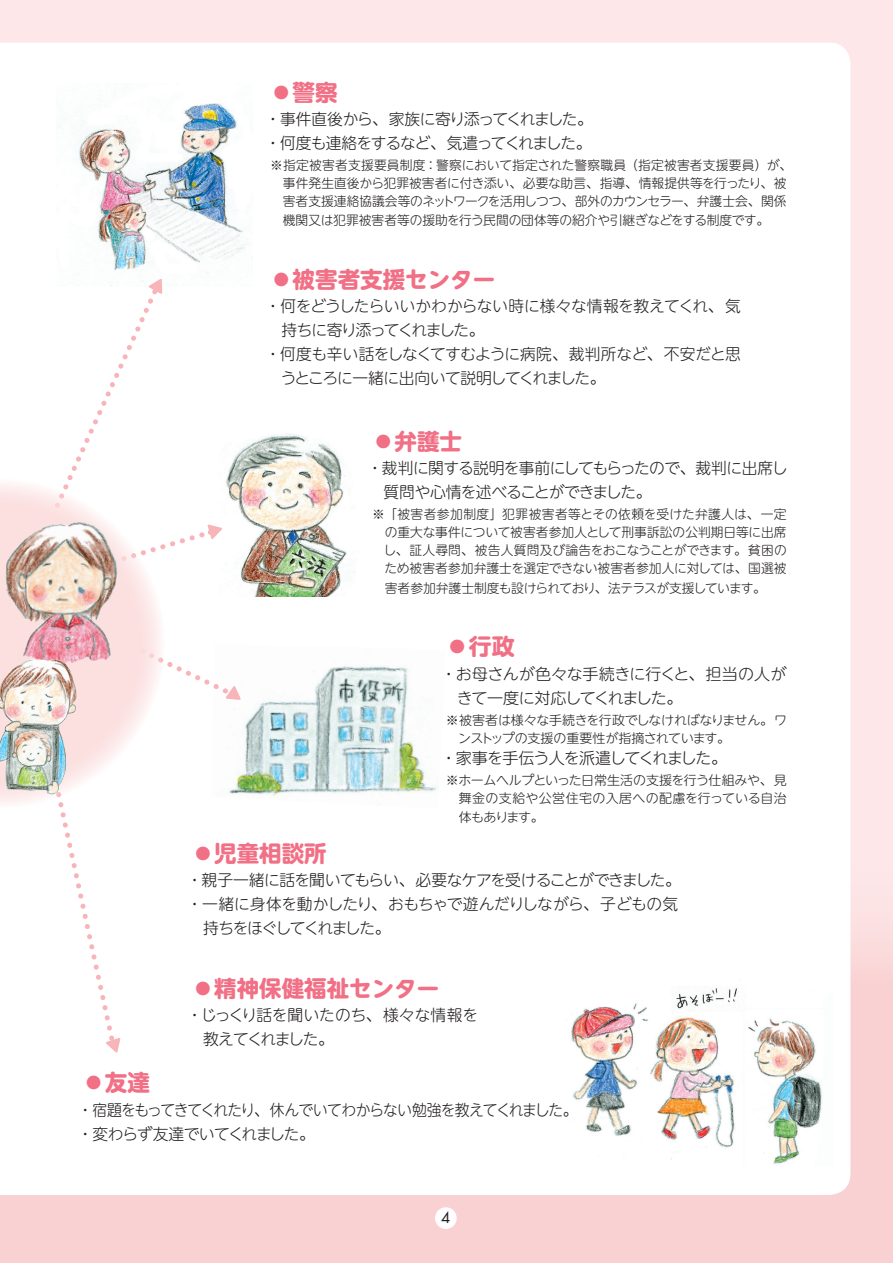
<style>
.page{position:relative;width:893px;height:1263px;background:#fde7e8}
.page>*{position:absolute;margin:0;border:0;box-sizing:border-box;transform-origin:0 0}
.t1{font:700 22.5px "UD Shin M Go Pro";color:#f17085}
.t2{font:300 15.75px/24px "UD Shin M Go Pro";letter-spacing:-.055em;color:#231f20}
.t3{font:300 15.75px/24px "UD Shin M Go Pro";letter-spacing:-.03em;color:#231f20}
.t4{font:300 15.75px/24px "UD Shin M Go Pro";letter-spacing:-.08em;color:#231f20}
.t5{font:300 15.75px "UD Shin M Go Pro";letter-spacing:-.025em;color:#231f20}
.t6{font:300 15.75px/24px "UD Shin M Go Pro";letter-spacing:-.035em;color:#231f20}
.t7{font:300 15.75px "UD Shin M Go Pro";letter-spacing:-.075em;color:#231f20}
.t8{font:300 15.75px "UD Shin M Go Pro";letter-spacing:-.085em;color:#231f20}
.t9{font:300 15.75px "UD Shin M Go Pro";letter-spacing:-.095em;color:#231f20}
.t10{font:15px "Futura";color:#231f20}
.t11{font:300 12.75px/18.3px "UD Shin M Go Pro";letter-spacing:-.01em;color:#231f20}
</style>
<div class="page">
<div style="left:0;top:857px;width:893px;height:406px;background:#fad1d2"></div>
<div style="left:0;top:43px;width:850px;height:1152px;background:#fff"></div>
<img style="left:561px;top:969px;width:272px;height:196px">
<img style="left:210px;top:418px;width:155px;height:178px">
<img style="left:211px;top:644px;width:234px;height:165px">
<svg style="left:0;top:479px;width:165px;height:329px;fill:#fef8f8"></svg>
<img style="left:0;top:492px;width:155px;height:192px">
<img style="left:0;top:504px;width:17px;height:155px">
<img style="left:56px;top:83px;width:197px;height:204px">
<img style="left:0;top:659px;width:77px;height:136px">
<svg style="left:44px;top:741px;width:77px;height:312px;background:#faf8f8"></svg>
<svg style="left:142px;top:649px;width:99px;height:51px"></svg>
<svg style="left:46px;top:274px;width:177px;height:291px;background:#fcf9f9"></svg>
<div style="left:435px;top:1207px;width:22px;height:22px;background:#fff;border-radius:50%"></div>
<p class="t4" style="left:265px;top:106px;width:329px">・事件直後から、家族に寄り添ってくれました。・何度も連絡をするなど、気遣ってくれました。</p>
<p class="t11" style="left:283px;top:155px;width:511px;text-indent:-13px">※指定被害者支援要員制度：警察において指定された警察職員（指定被害者支援要員）が、事件発生直後から犯罪被害者に付き添い、必要な助言、指導、情報提供等を行ったり、被害者支援連絡協議会等のネットワークを活用しつつ、部外のカウンセラー、弁護士会、関係機関又は犯罪被害者等の援助を行う民間の団体等の紹介や引継ぎなどをする制度です。</p>
<h1 class="t1" style="left:270px;top:261px;width:227px">◦被害者支援センター</h1>
<p class="t3" style="left:265px;top:293px;width:477px">・何をどうしたらいいかわからない時に様々な情報を教えてくれ、気</p>
<p class="t8" style="left:282px;top:317px;width:204px">持ちに寄り添ってくれました。</p>
<p class="t2" style="left:265px;top:341px;width:477px">・何度も辛い話をしなくてすむように病院、裁判所など、不安だと思</p>
<p class="t7" style="left:281px;top:365px;width:326px">うところに一緒に出向いて説明してくれました。</p>
<h1 class="t1" style="left:372px;top:423px;width:91px">◦弁護士</h1>
<p class="t2" style="left:384px;top:455px;width:405px;text-indent:-16px">・裁判に関する説明を事前にしてもらったので、裁判に出席し質問や心情を述べることができました。</p>
<p class="t11" style="left:384px;top:505px;width:405px;text-align:justify;text-indent:-12px">※「被害者参加制度」犯罪被害者等とその依頼を受けた弁護人は、一定の重大な事件について被害者参加人として刑事訴訟の公判期日等に出席し、証人尋問、被告人質問及び論告をおこなうことができます。貧困のため被害者参加弁護士を選定できない被害者参加人に対しては、国選被害者参加弁護士制度も設けられており、法テラスが支援しています。</p>
<h1 class="t1" style="left:446px;top:628px;width:70px">◦行政</h1>
<p class="t3" style="left:457px;top:661px;width:331px;text-indent:-16px">・お母さんが色々な手続きに行くと、担当の人がきて一度に対応してくれました。</p>
<p class="t11" style="left:458px;top:710px;width:330px;text-indent:-12px">※被害者は様々な手続きを行政でしなければなりません。ワンストップの支援の重要性が指摘されています。</p>
<p class="t2" style="left:441px;top:745px;width:288px">・家事を手伝う人を派遣してくれました。</p>
<p class="t11" style="left:459px;top:770px;width:329px;text-align:justify;text-indent:-13px">※ホームヘルプといった日常生活の支援を行う仕組みや、見舞金の支給や公営住宅の入居への配慮を行っている自治体もあります。</p>
<h1 class="t1" style="left:192px;top:835px;width:136px">◦児童相談所</h1>
<p class="t2" style="left:187px;top:867px;width:496px">・親子一緒に話を聞いてもらい、必要なケアを受けることができました。</p>
<p class="t5" style="left:187px;top:891px;width:493px">・一緒に身体を動かしたり、おもちゃで遊んだりしながら、子どもの気</p>
<p class="t9" style="left:203px;top:915px;width:189px">持ちをほぐしてくれました。</p>
<h1 class="t1" style="left:192px;top:970px;width:249px">◦精神保健福祉センター</h1>
<p class="t6" style="left:203px;top:1003px;width:276px;text-indent:-16px">・じっくり話を聞いたのち、様々な情報を教えてくれました。</p>
<h1 class="t1" style="left:82px;top:1064px;width:69px">◦友達</h1>
<p class="t2" style="left:78px;top:1097px;width:501px">・宿題をもってきてくれたり、休んでいてわからない勉強を教えてくれました。・変わらず友達でいてくれました。</p>
<p class="t10" style="left:441px;top:1207px;width:11px">4</p>
</div>
